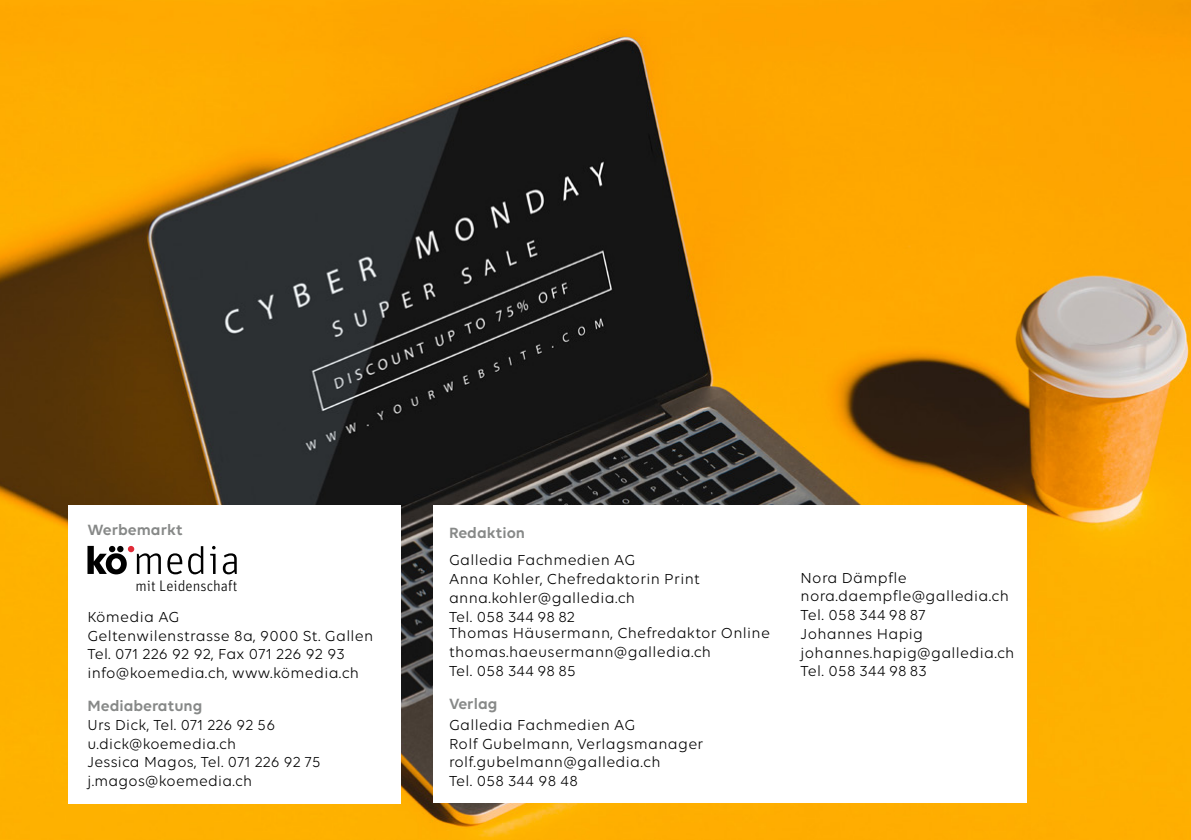
<style>
.page{position:relative;width:1191px;height:840px;background:#fff}
.page>*{position:absolute;margin:0;border:0;box-sizing:border-box;transform-origin:0 0}
.t1{font:600 16px "Volte";color:#878988}
.t2{font:15.6px/18.8px "Volte";letter-spacing:.02em;color:#000}
.t3{font:300 15.2px "Unit";color:#000}
</style>
<div class="page">
<img style="left:0;top:0;width:1191px;height:839px">
<div style="left:68px;top:505px;width:333px;height:297px;background:#fff"></div>
<div style="left:433px;top:505px;width:593px;height:297px;background:#fff"></div>
<svg style="left:210px;top:545px;width:6px;height:28px"></svg>
<svg style="left:223px;top:553px;width:14px;height:21px"></svg>
<svg style="left:188px;top:546px;width:15px;height:28px"></svg>
<svg style="left:167px;top:553px;width:15px;height:21px"></svg>
<svg style="left:137px;top:553px;width:24px;height:20px"></svg>
<div style="left:128px;top:545px;width:6px;height:7px;background:#e12b38;border-radius:50%"></div>
<svg style="left:87px;top:545px;width:40px;height:29px"></svg>
<p class="t1" style="left:87px;top:520px;width:97px">Werbemarkt</p>
<p class="t1" style="left:449px;top:523px;width:78px">Redaktion</p>
<p class="t3" style="left:135px;top:577px;width:103px">mit Leidenschaft</p>
<p class="t2" style="left:87px;top:606px;width:287px">Kömedia AG<br>Geltenwilenstrasse 8a, 9000 St. Gallen<br>Tel. 071 226 92 92, Fax 071 226 92 93 info@koemedia.ch, www.kömedia.ch</p>
<p class="t1" style="left:87px;top:696px;width:116px">Mediaberatung</p>
<p class="t2" style="left:87px;top:714px;width:234px">Urs Dick, Tel. 071 226 92 56 u.dick@koemedia.ch<br>Jessica Magos, Tel. 071 226 92 75 j.magos@koemedia.ch</p>
<p class="t2" style="left:449px;top:550px;width:252px">Galledia Fachmedien AG<br>Anna Kohler, Chefredaktorin Print anna.kohler@galledia.ch<br>Tel. 058 344 98 82</p>
<p class="t2" style="left:449px;top:623px;width:322px">Thomas Häusermann, Chefredaktor Online thomas.haeusermann@galledia.ch<br>Tel. 058 344 98 85</p>
<p class="t1" style="left:449px;top:694px;width:50px">Verlag</p>
<p class="t2" style="left:449px;top:714px;width:256px">Galledia Fachmedien AG<br>Rolf Gubelmann, Verlagsmanager rolf.gubelmann@galledia.ch<br>Tel. 058 344 98 48</p>
<p class="t2" style="left:800px;top:567px;width:215px">Nora Dämpfle nora.daempfle@galledia.ch<br>Tel. 058 344 98 87<br>Johannes Hapig johannes.hapig@galledia.ch<br>Tel. 058 344 98 83</p>
</div>
